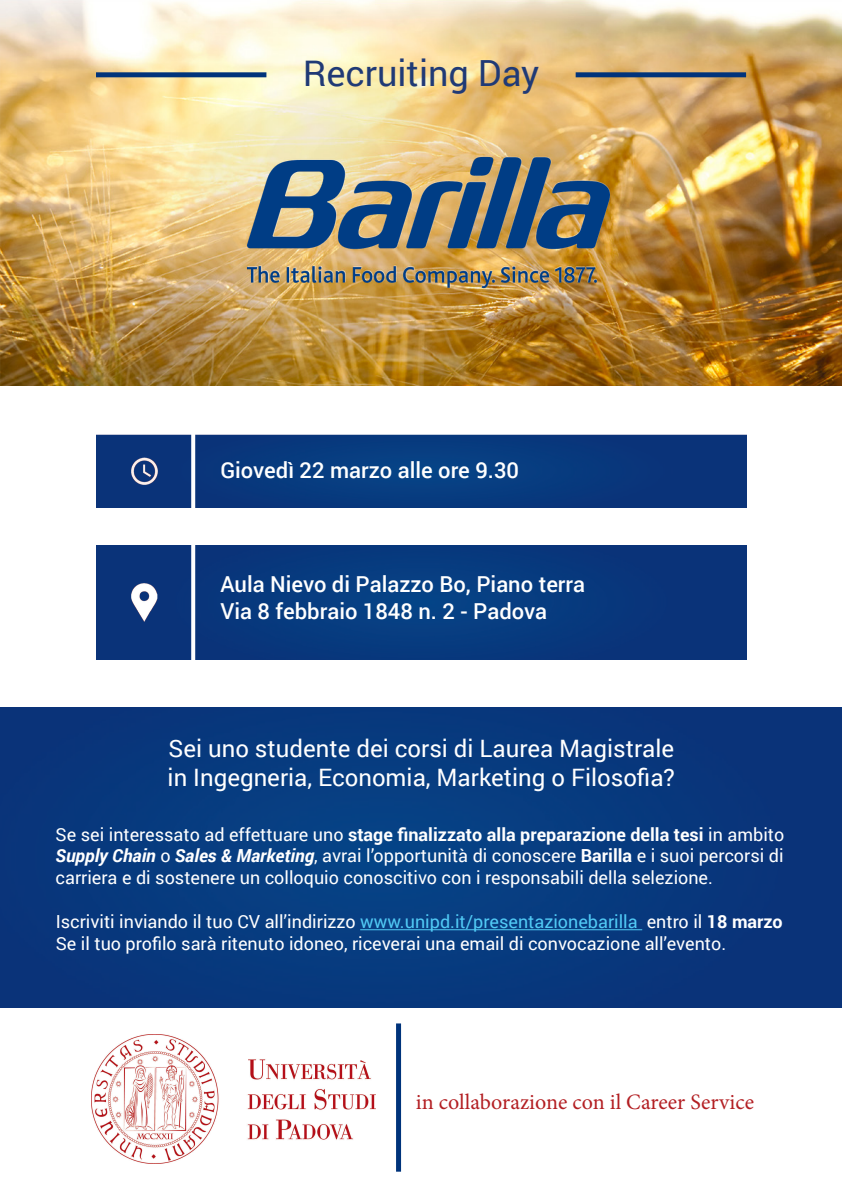
<style>
.page{position:relative;width:842px;height:1191px;background:#fff}
.page>*{position:absolute;margin:0;border:0;box-sizing:border-box;transform-origin:0 0}
.t1{font:36px "Roboto";color:#203a76}
.t2{font:24px/28.8px "Roboto";color:#fff}
.t3{font:500 22px "Roboto";color:#fff}
.t4{font:22px "Minion Pro";color:#b31f23}
.t5{font:18px/21.6px "Roboto";color:#fff;text-align:justify}
.s1{font-weight:700}
.s2{font-weight:700;font-style:italic}
.s3{color:#51caf5}
</style>
<div class="page">
<img style="left:0;top:0;width:842px;height:385px">
<img style="left:97px;top:435px;width:650px;height:72px">
<img style="left:96px;top:545px;width:651px;height:114px">
<img style="left:124px;top:455px;width:42px;height:34px">
<img style="left:114px;top:582px;width:68px;height:40px">
<svg style="left:191px;top:434px;width:4px;height:226px"></svg>
<img style="left:91px;top:1034px;width:285px;height:130px">
<img style="left:243px;top:153px;width:370px;height:138px">
<div style="left:576px;top:72px;width:170px;height:5px;background:#00337b"></div>
<div style="left:96px;top:72px;width:170px;height:5px;background:#00337b"></div>
<div style="left:0;top:707px;width:842px;height:300px;background:#08387d"></div>
<hr style="left:360px;top:929px;width:282px;height:1px;background:#51caf5">
<div style="left:396px;top:1023px;width:5px;height:148px;background:#00337b"></div>
<p class="t1" style="left:303px;top:47px;width:238px">Recruiting Day</p>
<p class="t3" style="left:220px;top:455px;width:300px">Giovedì 22 marzo alle ore 9.30</p>
<p class="t3" style="left:220px;top:569px;width:366px">Aula Nievo di Palazzo Bo, Piano terra</p>
<p class="t3" style="left:220px;top:595px;width:328px">Via 8 febbraio 1848 n. 2 - Padova</p>
<p class="t2" style="left:168px;top:733px;width:509px">Sei uno studente dei corsi di Laurea Magistrale in Ingegneria, Economia, Marketing o Filosofia?</p>
<p class="t5" style="left:56px;top:822px;width:730px">Se sei interessato ad effettuare uno <span class="s1">stage finalizzato alla preparazione della tesi</span> in ambito <span class="s2">Supply Chain</span> o <span class="s2">Sales &amp; Marketing</span>, avrai l’opportunità di conoscere <span class="s1">Barilla</span> e i suoi percorsi di carriera e di sostenere un colloquio conoscitivo con i responsabili della selezione.</p>
<p class="t5" style="left:56px;top:910px;width:729px">Iscriviti inviando il tuo CV all’indirizzo <span class="s3">www.unipd.it/presentazionebarilla</span> entro il <span class="s1">18 marzo</span></p>
<p class="t5" style="left:56px;top:932px;width:672px">Se il tuo profilo sarà ritenuto idoneo, riceverai una email di convocazione all’evento.</p>
<p class="t4" style="left:416px;top:1087px;width:340px">in collaborazione con il Career Service</p>
</div>
